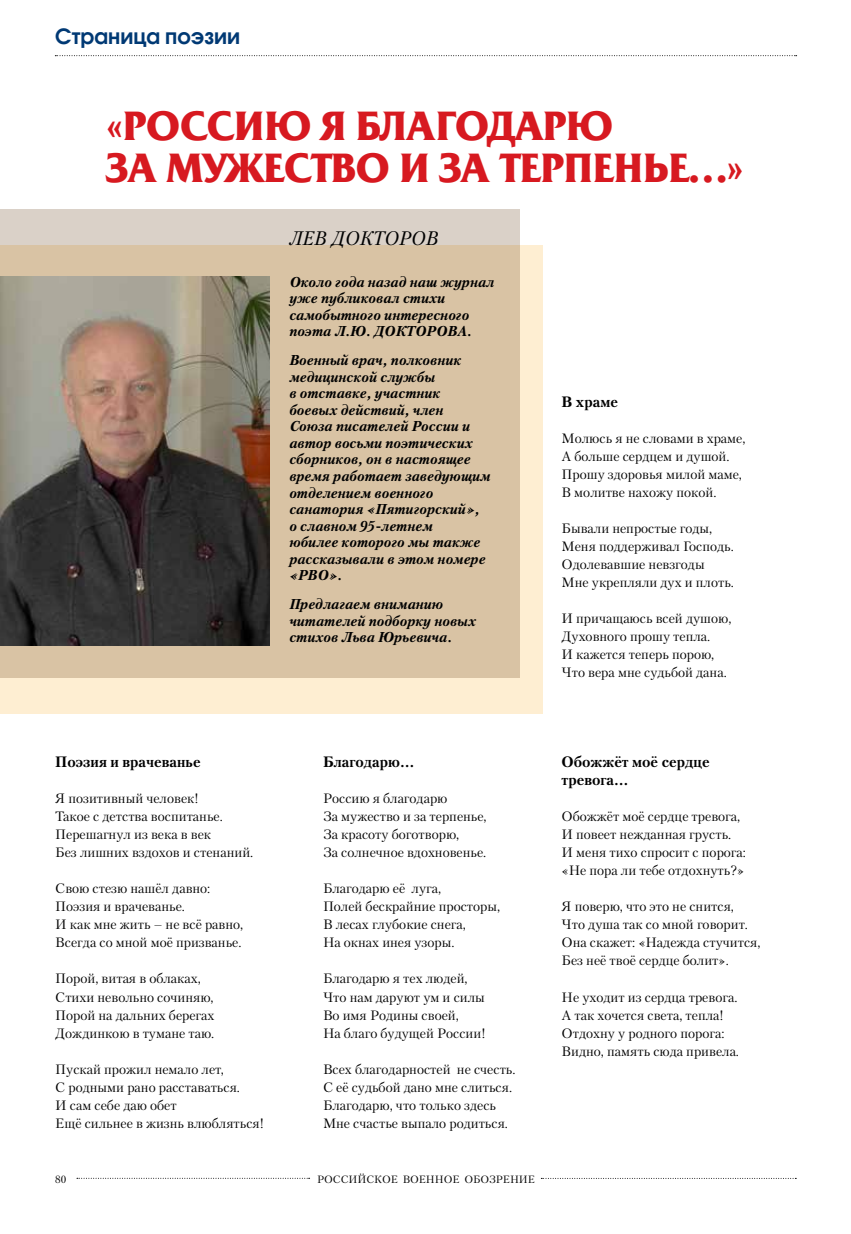
<style>
.page{position:relative;width:851px;height:1234px;background:#fff}
.page>*{position:absolute;margin:0;border:0;box-sizing:border-box;transform-origin:0 0}
.t1{font:700 40.5px/42px "Friz Quadrata C";color:#d71920}
.t2{font:700 21px "Avant Garde Gothic C";color:#003974}
.t3{font:italic 19.5px "Petersburg C";color:#000}
.t4{font:700 15px/18px "Petersburg C";color:#000}
.t5{font:italic 700 14.25px/16.5px "Petersburg C";color:#000}
.t6{font:13.5px/18px "Petersburg C";color:#000}
.t7{font:10.5px "Petersburg C";color:#000}
</style>
<div class="page">
<svg style="left:77px;top:1177px;width:232px;height:1px"></svg>
<svg style="left:55px;top:55px;width:741px;height:1px"></svg>
<div style="left:0;top:209px;width:519px;height:468px;background:#dad1c8"></div>
<svg style="left:0;top:245px;width:542px;height:468px;background:#dfcaac"></svg>
<img style="left:0;top:276px;width:269px;height:369px">
<h2 class="t2" style="left:55px;top:24px;width:186px">Страница поэзии</h2>
<h1 class="t1" style="left:106px;top:105px;width:639px">«РОССИЮ Я БЛАГОДАРЮ<br>ЗА МУЖЕСТВО и за ТЕРПЕНЬЕ…»</h1>
<h3 class="t3" style="left:289px;top:226px;width:151px">Лев ДОКТОРОВ</h3>
<p class="t5" style="left:289px;top:273px;width:206px">Около года назад наш журнал уже публиковал стихи самобытного интересного поэта Л.Ю. Докторова .</p>
<p class="t5" style="left:289px;top:352px;width:203px">Военный врач, полковник медицинской службы<br>в отставке, участник боевых действий, член<br>Союза писателей России и автор восьми поэтических сборников, он в настоящее время работает заведующим отделением военного санатория «Пятигорский»,<br>о славном 95-летнем<br>юбилее которого мы также рассказывали в этом номере «РВО».</p>
<p class="t5" style="left:289px;top:595px;width:188px">Предлагаем вниманию читателей подборку новых стихов Льва Юрьевича.</p>
<p class="t4" style="left:561px;top:392px;width:58px">В храме</p>
<p class="t6" style="left:561px;top:429px;width:185px">Молюсь я не словами в храме,<br>А больше сердцем и душой.<br>Прошу здоровья милой маме,<br>В молитве нахожу покой.</p>
<p class="t6" style="left:561px;top:519px;width:172px">Бывали непростые годы,<br>Меня поддерживал Господь.<br>Одолевавшие невзгоды<br>Мне укрепляли дух и плоть.</p>
<p class="t6" style="left:561px;top:609px;width:171px">И причащаюсь всей душою,<br>Духовного прошу тепла.<br>И кажется теперь порою,<br>Что вера мне судьбой дана.</p>
<p class="t4" style="left:55px;top:752px;width:147px">Поэзия и врачеванье</p>
<p class="t6" style="left:55px;top:789px;width:198px">Я позитивный человек!<br>Такое с детства воспитанье.<br>Перешагнул из века в век<br>Без лишних вздохов и стенаний.</p>
<p class="t6" style="left:55px;top:879px;width:189px">Свою стезю нашёл давно:<br>Поэзия и врачеванье.<br>И как мне жить – не всё равно,<br>Всегда со мной моё призванье.</p>
<p class="t6" style="left:55px;top:969px;width:161px">Порой, витая в облаках,<br>Стихи невольно сочиняю,<br>Порой на дальних берегах<br>Дождинкою в тумане таю.</p>
<p class="t6" style="left:55px;top:1059px;width:210px">Пускай прожил немало лет,<br>С родными рано расставаться.<br>И сам себе даю обет<br>Ещё сильнее в жизнь влюбляться!</p>
<p class="t4" style="left:323px;top:752px;width:93px">Благодарю…</p>
<p class="t6" style="left:323px;top:789px;width:165px">Россию я благодарю<br>За мужество и за терпенье,<br>За красоту боготворю,<br>За солнечное вдохновенье.</p>
<p class="t6" style="left:323px;top:879px;width:179px">Благодарю её луга,<br>Полей бескрайние просторы,<br>В лесах глубокие снега,<br>На окнах инея узоры.</p>
<p class="t6" style="left:323px;top:969px;width:164px">Благодарю я тех людей,<br>Что нам даруют ум и силы<br>Во имя Родины своей,<br>На благо будущей России!</p>
<p class="t6" style="left:323px;top:1059px;width:192px">Всех благодарностей не счесть.<br>С её судьбой дано мне слиться.<br>Благодарю, что только здесь<br>Мне счастье выпало родиться.</p>
<p class="t7" style="left:55px;top:1172px;width:13px">80</p>
<p class="t7" style="left:317px;top:1172px;width:219px">РОССИЙСКОЕ ВОЕННОЕ ОБОЗРЕНИЕ</p>
<p class="t4" style="left:561px;top:752px;width:150px">Обожжёт моё сердце тревога…</p>
<p class="t6" style="left:561px;top:807px;width:186px">Обожжёт моё сердце тревога,<br>И повеет нежданная грусть.<br>И меня тихо спросит с порога: «Не пора ли тебе отдохнуть?»</p>
<p class="t6" style="left:561px;top:897px;width:200px">Я поверю, что это не снится,<br>Что душа так со мной говорит.<br>Она скажет: «Надежда стучится,<br>Без неё твоё сердце болит».</p>
<p class="t6" style="left:561px;top:987px;width:177px">Не уходит из сердца тревога.<br>А так хочется света, тепла!<br>Отдохну у родного порога:<br>Видно, память сюда привела.</p>
</div>
